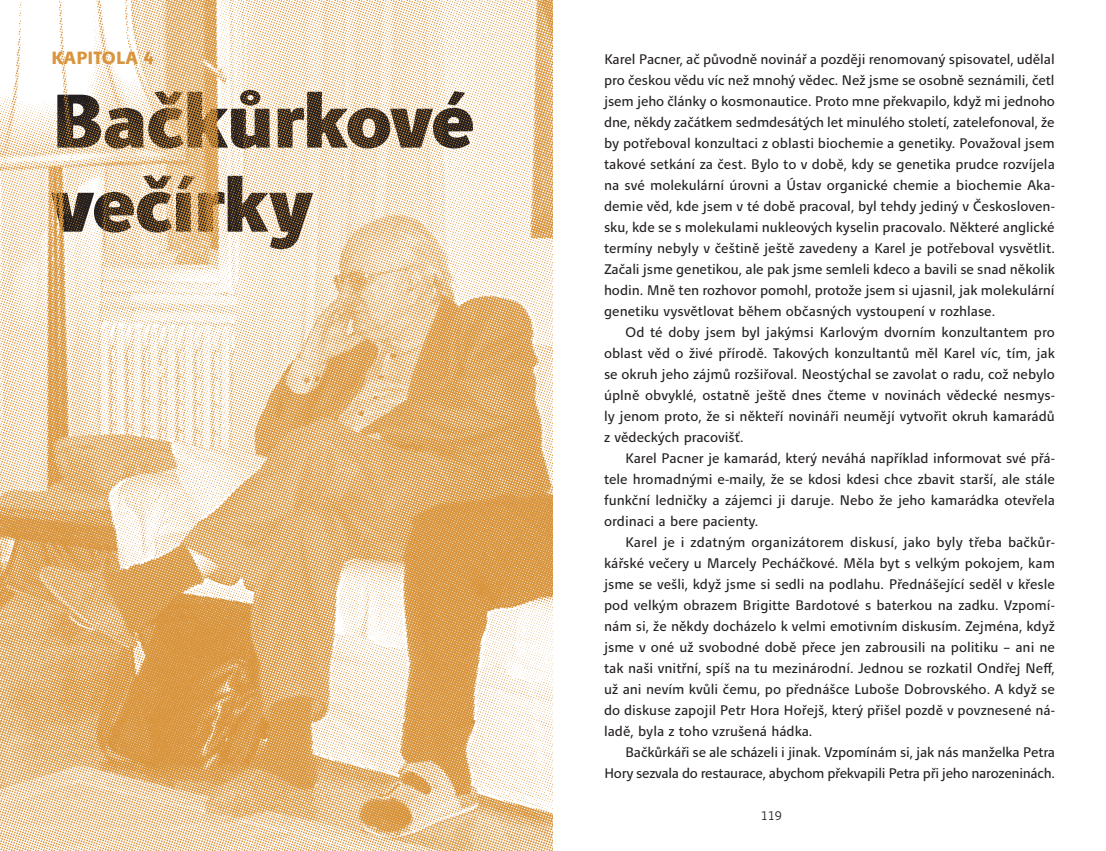
<style>
.page{position:relative;width:1106px;height:851px;background:#fff}
.page>*{position:absolute;margin:0;border:0;box-sizing:border-box;transform-origin:0 0}
.text{font:900 90px/84px "Quodlibet Sans";letter-spacing:-.015em;color:#231f20}
.text-2{font:800 21px "Quodlibet Sans";letter-spacing:-.005em;color:#d8953e}
.úvod{font:16.5px/21px "Quodlibet Sans";color:#231f20;text-align:justify}
.t1{font:300 15px "Quodlibet Sans";color:#231f20}
</style>
<div class="page">
<img style="left:0;top:0;width:553px;height:850px">
<p class="text-2" style="left:51px;top:45px;width:105px">KAPITOLA 4</p>
<p class="text" style="left:51px;top:77px;width:425px">Bačkůrkové večírky</p>
<p class="úvod" style="left:604px;top:48px;width:452px">Karel Pacner, ač původně novinář a později renomovaný spisovatel, udělal pro českou vědu víc než mnohý vědec. Než jsme se osobně seznámili, četl jsem jeho články o kosmonautice. Proto mne překvapilo, když mi jednoho dne, někdy začátkem sedmdesátých let minulého století, zatelefonoval, že by potřeboval konzultaci z oblasti biochemie a genetiky. Považoval jsem takové setkání za čest. Bylo to v době, kdy se genetika prudce rozvíjela na své molekulární úrovni a Ústav organické chemie a biochemie Aka&shy;demie věd, kde jsem v té době pracoval, byl tehdy jediný v Českosloven&shy;sku, kde se s molekulami nukleových kyselin pracovalo. Některé anglické termíny nebyly v češtině ještě zavedeny a Karel je potřeboval vysvětlit.<br>Začali jsme genetikou, ale pak jsme semleli kdeco a bavili se snad několik hodin. Mně ten rozhovor pomohl, protože jsem si ujasnil, jak molekulární genetiku vysvětlovat během občasných vystoupení v rozhlase.</p>
<p class="úvod" style="left:604px;top:321px;width:452px;text-indent:21px">Od té doby jsem byl jakýmsi Karlovým dvorním konzultantem pro oblast věd o živé přírodě. Takových konzultantů měl Karel víc, tím, jak se okruh jeho zájmů rozšiřoval. Neostýchal se zavolat o radu, což nebylo úplně obvyklé, ostatně ještě dnes čteme v novinách vědecké nesmys&shy;ly jenom proto, že si někteří novináři neumějí vytvořit okruh kamarádů z vědeckých pracovišť.</p>
<p class="úvod" style="left:604px;top:447px;width:452px;text-indent:21px">Karel Pacner je kamarád, který neváhá například informovat své přá&shy;tele hromadnými e-maily, že se kdosi kdesi chce zbavit starší, ale stále funkční ledničky a zájemci ji daruje. Nebo že jeho kamarádka otevřela ordinaci a bere pacienty.</p>
<p class="úvod" style="left:604px;top:531px;width:452px;text-indent:21px">Karel je i zdatným organizátorem diskusí, jako byly třeba bačkůr&shy;kářské večery u Marcely Pecháčkové. Měla byt s velkým pokojem, kam jsme se vešli, když jsme si sedli na podlahu. Přednášející seděl v křesle pod velkým obrazem Brigitte Bardotové s baterkou na zadku. Vzpomí&shy;nám si, že někdy docházelo k velmi emotivním diskusím. Zejména, když jsme v oné už svobodné době přece jen zabrousili na politiku – ani ne tak naši vnitřní, spíš na tu mezinárodní. Jednou se rozkatil Ondřej Neff, už ani nevím kvůli čemu, po přednášce Luboše Dobrovského. A když se do diskuse zapojil Petr Hora Hořejš, který přišel pozdě v povznesené ná&shy;ladě, byla z toho vzrušená hádka.</p>
<p class="úvod" style="left:604px;top:741px;width:452px;text-align:right">Bačkůrkáři se ale scházeli i jinak. Vzpomínám si, jak nás manželka Petra<br>Hory sezvala do restaurace, abychom překvapili Petra při jeho narozeninách.</p>
<p class="t1" style="left:760px;top:807px;width:22px">119</p>
</div>
